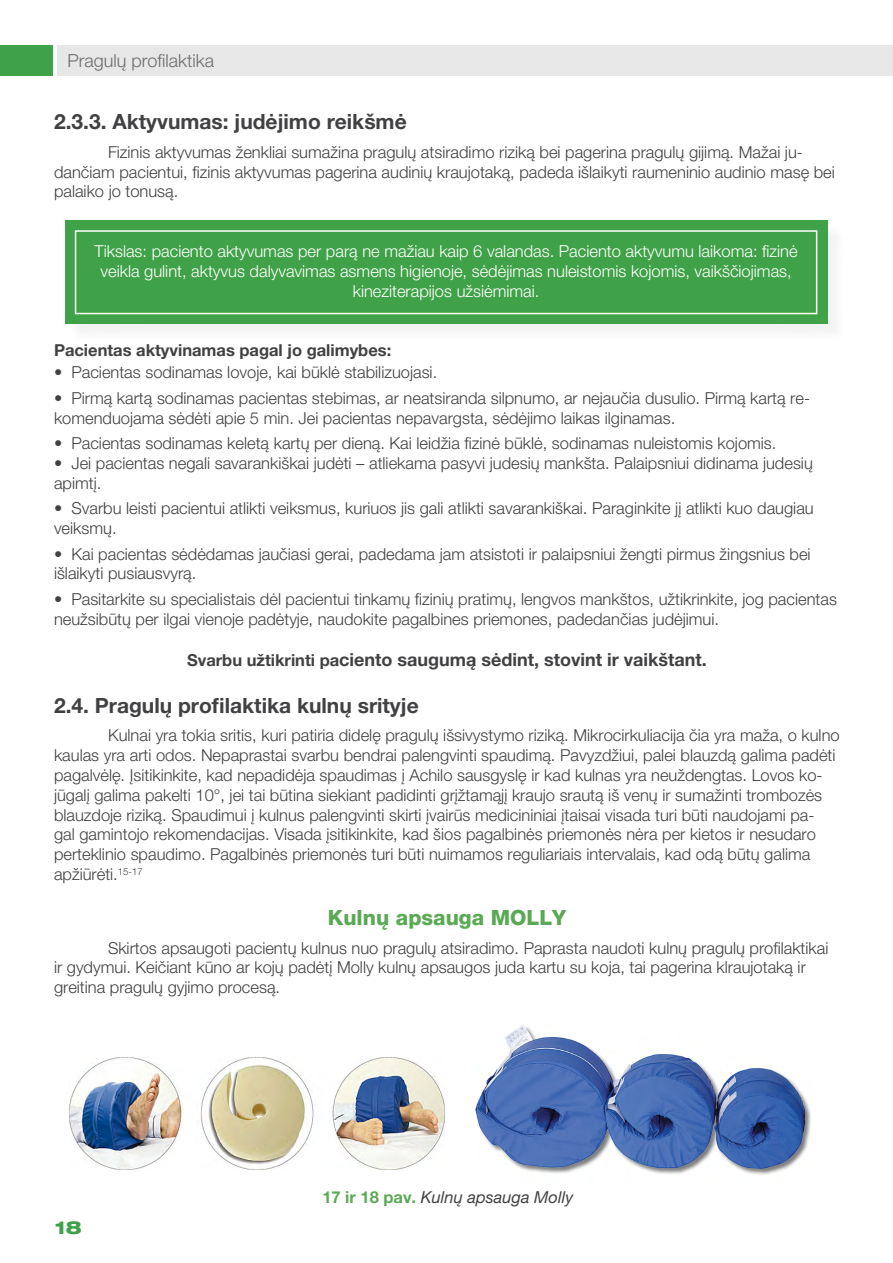
<style>
.page{position:relative;width:893px;height:1263px;background:#fff}
.page>*{position:absolute;margin:0;border:0;box-sizing:border-box;transform-origin:0 0}
.t1{font:21px "Helvetica Neue LT 75 Bd";color:#414042}
.t2{font:21px "Helvetica Neue LT 85 Hv";color:#5aa954}
.t3{font:18px "Helvetica Neue LT 75 Bd";color:#414042}
.t4{font:18px "Helvetica Neue LT 45 Lt";color:#6d6c6f}
.t5{font:18px "Helvetica Neue LT 83 Hv Ex";color:#40a248}
.t6{font:16.5px/19.8px "Helvetica Neue LT 45 Lt";color:#414042}
.t7{font:16.5px/19.8px "Helvetica Neue LT 45 Lt";color:#fff;text-align:center}
.t8{font:16.5px "Helvetica Neue LT 75 Bd";color:#414042}
.t9{font:16.5px "Helvetica Neue LT 56 It";color:#414042}
.s1{font-size:16.5px}
.s2{font-family:"Helvetica Neue LT 75 Bd";color:#5aa954}
</style>
<div class="page">
<img style="left:475px;top:1025px;width:336px;height:150px">
<img style="left:69px;top:1058px;width:375px;height:111px">
<div style="left:67px;top:223px;width:779px;height:120px;background:#f8f8f8"></div>
<div style="left:65px;top:220px;width:763px;height:104px;background:#40a248"></div>
<div style="left:75px;top:230px;width:742px;height:84px;border:2px solid #fff"></div>
<div style="left:57px;top:45px;width:836px;height:30px;background:#e7e7e7"></div>
<div style="left:0;top:45px;width:52px;height:30px;background:#40a248"></div>
<p class="t4" style="left:68px;top:50px;width:148px">Pragulų profilaktika</p>
<p class="t1" style="left:54px;top:109px;width:354px">2.3.3. Aktyvumas: judėjimo reikšmė</p>
<p class="t6" style="left:54px;top:142px;width:782px;text-indent:54px">Fizinis aktyvumas ženkliai sumažina pragulų atsiradimo riziką bei pagerina pragulų gijimą. Mažai ju&shy;dančiam pacientui, fizinis aktyvumas pagerina audinių kraujotaką, padeda išlaikyti raumeninio audinio masę bei palaiko jo tonusą.</p>
<p class="t7" style="left:95px;top:241px;width:704px">Tikslas: paciento aktyvumas per parą ne mažiau kaip 6 valandas. Paciento aktyvumu laikoma: fizinė veikla gulint, aktyvus dalyvavimas asmens higienoje, sėdėjimas nuleistomis kojomis, vaikščiojimas, kineziterapijos užsiėmimai.</p>
<p class="t8" style="left:54px;top:339px;width:339px">Pacientas aktyvinamas pagal jo galimybes:</p>
<p class="t6" style="left:54px;top:362px;width:385px">• Pacientas sodinamas lovoje, kai būklė stabilizuojasi.</p>
<p class="t6" style="left:54px;top:388px;width:758px">• Pirmą kartą sodinamas pacientas stebimas, ar neatsiranda silpnumo, ar nejaučia dusulio. Pirmą kartą re&shy;komenduojama sėdėti apie 5 min. Jei pacientas nepavargsta, sėdėjimo laikas ilginamas.</p>
<p class="t6" style="left:54px;top:433px;width:724px">• Pacientas sodinamas keletą kartų per dieną. Kai leidžia fizinė būklė, sodinamas nuleistomis kojomis.</p>
<p class="t6" style="left:54px;top:453px;width:760px">• Jei pacientas negali savarankiškai judėti – atliekama pasyvi judesių mankšta. Palaipsniui didinama judesių apimtį.</p>
<p class="t6" style="left:54px;top:498px;width:761px">• Svarbu leisti pacientui atlikti veiksmus, kuriuos jis gali atlikti savarankiškai. Paraginkite jį atlikti kuo daugiau veiksmų.</p>
<p class="t6" style="left:54px;top:543px;width:758px">• Kai pacientas sėdėdamas jaučiasi gerai, padedama jam atsistoti ir palaipsniui žengti pirmus žingsnius bei išlaikyti pusiausvyrą.</p>
<p class="t6" style="left:54px;top:589px;width:784px">• Pasitarkite su specialistais dėl pacientui tinkamų fizinių pratimų, lengvos mankštos, užtikrinkite, jog pacientas neužsibūtų per ilgai vienoje padėtyje, naudokite pagalbines priemones, padedančias judėjimui.</p>
<p class="t3" style="left:187px;top:648px;width:521px"><span class="s1">Svarbu užtikrinti pa</span>ciento saugumą sėdint, stovint ir vaikštant.</p>
<p class="t1" style="left:54px;top:692px;width:366px">2.4. Pragulų profilaktika kulnų srityje</p>
<p class="t6" style="left:54px;top:725px;width:787px;text-indent:54px">Kulnai yra tokia sritis, kuri patiria didelę pragulų išsivystymo riziką. Mikrocirkuliacija čia yra maža, o kulno kaulas yra arti odos. Nepaprastai svarbu bendrai palengvinti spaudimą. Pavyzdžiui, palei blauzdą galima padėti pagalvėlę. Įsitikinkite, kad nepadidėja spaudimas į Achilo sausgyslę ir kad kulnas yra neuždengtas. Lovos ko&shy;jūgalį galima pakelti 10°, jei tai būtina siekiant padidinti grįžtamąjį kraujo srautą iš venų ir sumažinti trombozės blauzdoje riziką. Spaudimui į kulnus palengvinti skirti įvairūs medicininiai įtaisai visada turi būti naudojami pa-<br>gal gamintojo rekomendacijas. Visada įsitikinkite, kad šios pagalbinės priemonės nėra per kietos ir nesudaro perteklinio spaudimo. Pagalbinės priemonės turi būti nuimamos reguliariais intervalais, kad odą būtų galima apžiūrėti.<sup>15-17</sup></p>
<p class="t2" style="left:328px;top:905px;width:240px">Kulnų apsauga MOLLY</p>
<p class="t6" style="left:54px;top:937px;width:776px;text-indent:54px">Skirtos apsaugoti pacientų kulnus nuo pragulų atsiradimo. Paprasta naudoti kulnų pragulų profilaktikai ir gydymui. Keičiant kūno ar kojų padėtį Molly kulnų apsaugos juda kartu su koja, tai pagerina klraujotaką ir greitina pragulų gyjimo procesą.</p>
<p class="t5" style="left:55px;top:1216px;width:28px">18</p>
<p class="t9" style="left:322px;top:1187px;width:252px"><span class="s2">17 ir 18 pav.</span> Kulnų apsauga Molly</p>
</div>
